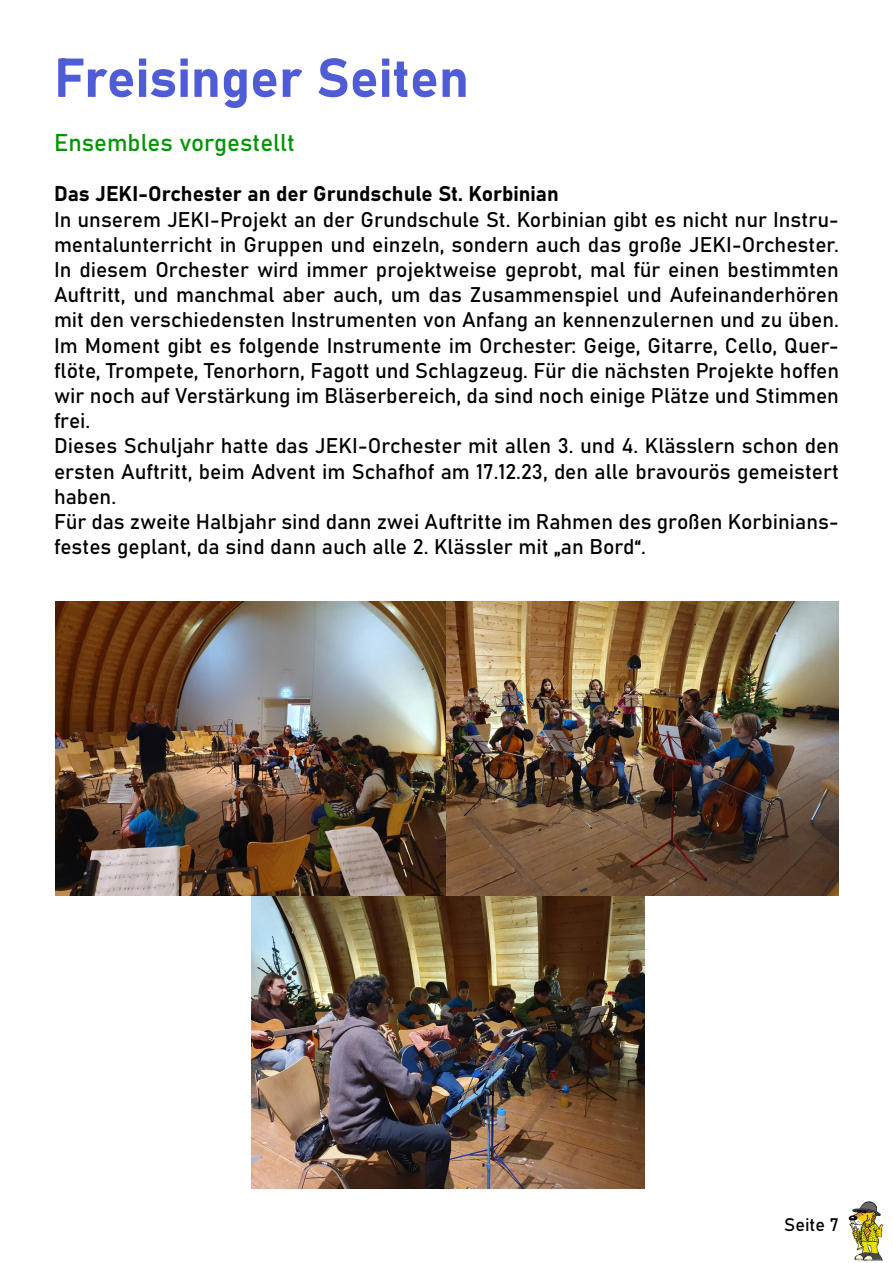
<style>
.page{position:relative;width:893px;height:1263px;background:#fff}
.page>*{position:absolute;margin:0;border:0;box-sizing:border-box;transform-origin:0 0}
.t1{font:54px "Bahnschrift";color:#4f5cd6}
.t2{font:24px "Bahnschrift";color:#009402}
.t3{font:21px/25.2px "Bahnschrift";color:#000;text-align:justify}
.t4{font:18px "Bahnschrift";color:#000}
</style>
<div class="page">
<img style="left:252px;top:895px;width:392px;height:294px">
<img style="left:848px;top:1201px;width:36px;height:60px">
<img style="left:56px;top:601px;width:390px;height:294px">
<img style="left:446px;top:601px;width:393px;height:294px">
<p class="t1" style="left:54px;top:37px;width:417px">Freisinger Seiten</p>
<p class="t2" style="left:54px;top:124px;width:242px">Ensembles vorgestellt</p>
<p class="t3" style="left:54px;top:180px;width:506px">Das JEKI-Orchester an der Grundschule St. Korbinian</p>
<p class="t3" style="left:54px;top:205px;width:787px">In unserem JEKI-Projekt an der Grundschule St. Korbinian gibt es nicht nur Instru&shy;mentalunterricht in Gruppen und einzeln, sondern auch das große JEKI-Orchester.<br>In diesem Orchester wird immer projektweise geprobt, mal für einen bestimmten Auftritt, und manchmal aber auch, um das Zusammenspiel und Aufeinanderhören mit den verschiedensten Instrumenten von Anfang an kennenzulernen und zu üben.<br>Im Moment gibt es folgende Instrumente im Orchester: Geige, Gitarre, Cello, Quer&shy;flöte, Trompete, Tenorhorn, Fagott und Schlagzeug. Für die nächsten Projekte hoffen wir noch auf Verstärkung im Bläserbereich, da sind noch einige Plätze und Stimmen frei.</p>
<p class="t3" style="left:54px;top:432px;width:787px">Dieses Schuljahr hatte das JEKI-Orchester mit allen 3. und 4. Klässlern schon den ersten Auftritt, beim Advent im Schafhof am 17.12.23, den alle bravourös gemeistert haben.</p>
<p class="t3" style="left:54px;top:507px;width:786px">Für das zweite Halbjahr sind dann zwei Auftritte im Rahmen des großen Korbinians&shy;festes geplant, da sind dann auch alle 2. Klässler mit „an Bord“.</p>
<p class="t4" style="left:784px;top:1211px;width:56px">Seite 7</p>
</div>
